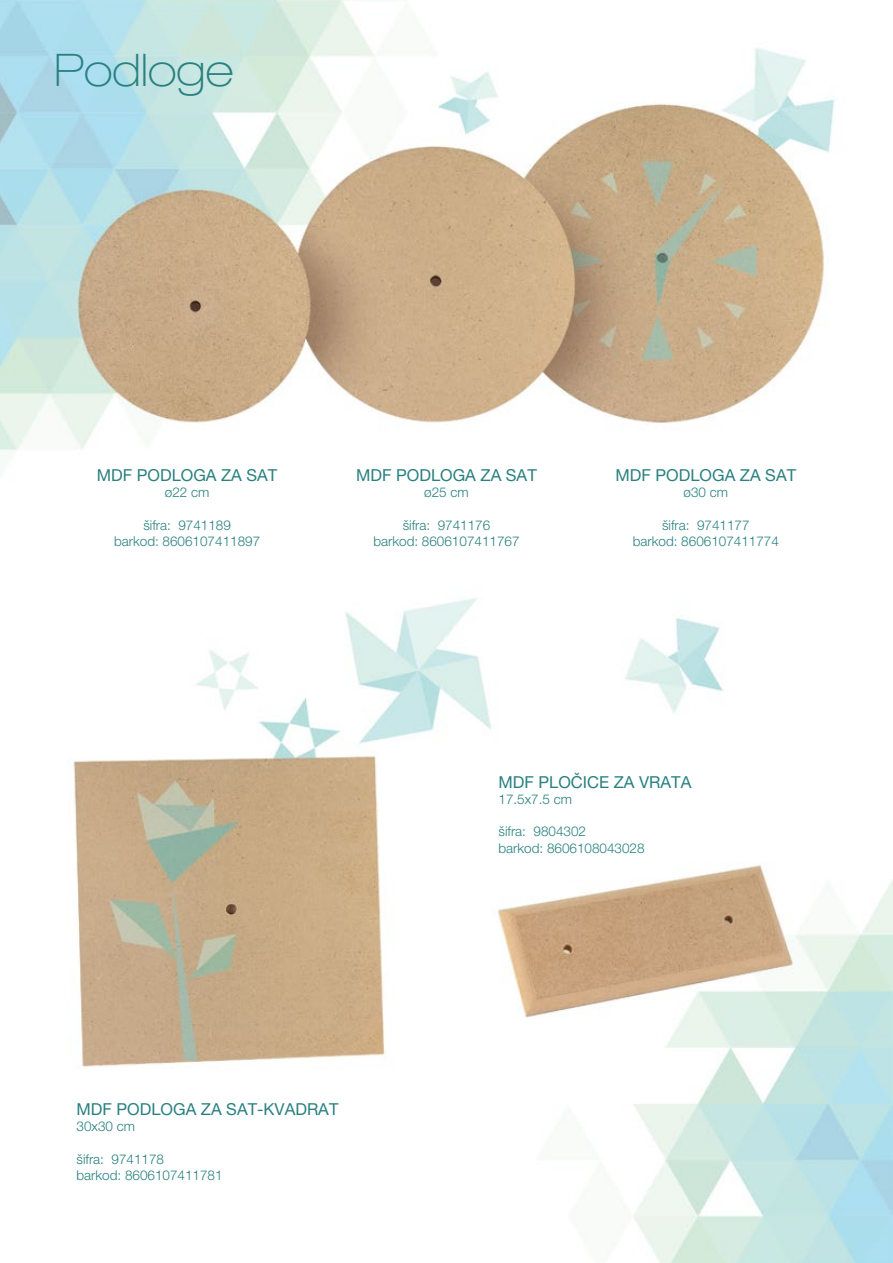
<style>
.page{position:relative;width:893px;height:1263px;background:#fff}
.page>*{position:absolute;margin:0;border:0;box-sizing:border-box;transform-origin:0 0}
.t1{font:100 expanded 45px "Helvetica Neue LT Pro";color:#29807f}
.t2{font:16.5px "Helvetica Neue LT Pro";color:#29807f}
.t3{font:300 13.5px/16.2px "Helvetica Neue LT Pro";color:#29807f;text-align:center}
</style>
<div class="page">
<img style="left:0;top:0;width:893px;height:1263px">
<h1 class="t1" style="left:54px;top:43px;width:181px">Podloge</h1>
<p class="t2" style="left:97px;top:465px;width:182px">MDF PODLOGA ZA SAT</p>
<p class="t3" style="left:165px;top:484px;width:46px">ø22 cm</p>
<p class="t3" style="left:114px;top:516px;width:148px">šifra: 9741189<br>barkod: 8606107411897</p>
<p class="t2" style="left:356px;top:465px;width:182px">MDF PODLOGA ZA SAT</p>
<p class="t3" style="left:424px;top:484px;width:46px">ø25 cm</p>
<p class="t3" style="left:373px;top:516px;width:148px">šifra: 9741176<br>barkod: 8606107411767</p>
<p class="t2" style="left:615px;top:465px;width:182px">MDF PODLOGA ZA SAT</p>
<p class="t3" style="left:684px;top:484px;width:46px">ø30 cm</p>
<p class="t3" style="left:633px;top:516px;width:148px">šifra: 9741177<br>barkod: 8606107411774</p>
<p class="t2" style="left:498px;top:772px;width:194px">MDF PLOČICE ZA VRATA</p>
<p class="t3" style="left:498px;top:791px;width:75px">17.5x7.5 cm</p>
<p class="t3" style="left:498px;top:823px;width:148px;text-align:left">šifra: 9804302<br>barkod: 8606108043028</p>
<p class="t2" style="left:77px;top:1100px;width:263px">MDF PODLOGA ZA SAT-KVADRAT</p>
<p class="t3" style="left:77px;top:1118px;width:60px">30x30 cm</p>
<p class="t3" style="left:77px;top:1151px;width:148px;text-align:left">šifra: 9741178<br>barkod: 8606107411781</p>
</div>
